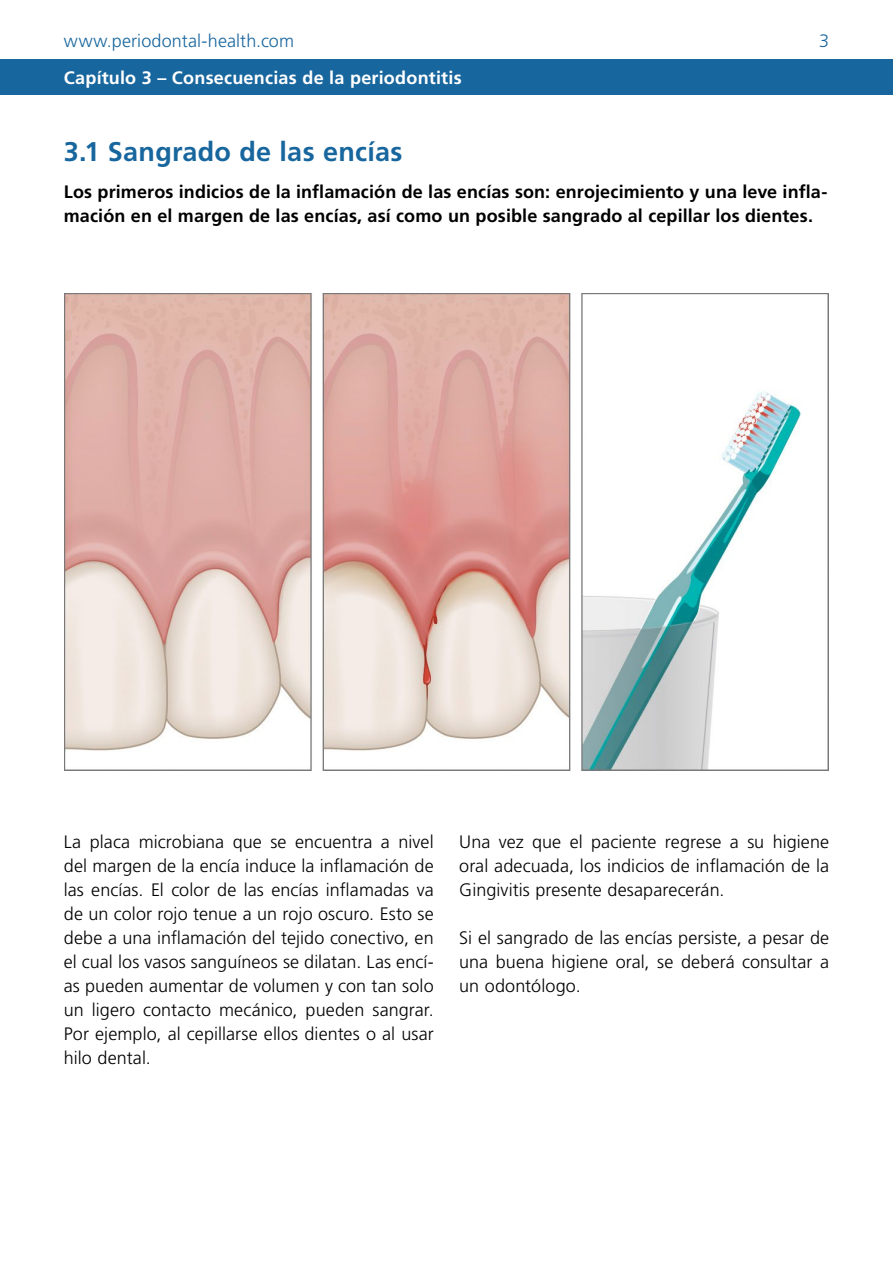
<style>
.page{position:relative;width:893px;height:1263px;background:#fff}
.page>*{position:absolute;margin:0;border:0;box-sizing:border-box;transform-origin:0 0}
.t1{font:700 27px "Frutiger";letter-spacing:.01em;color:#18669e}
.t2{font:300 18px/24px "Frutiger";letter-spacing:.005em;color:#000;text-align:justify}
.t3{font:700 18px/24px "Frutiger";letter-spacing:.01em;color:#000}
.t4{font:700 18px "Frutiger";letter-spacing:.015em;color:#fff}
.t5{font:300 18px "Frutiger";letter-spacing:.005em;color:#18669e}
</style>
<div class="page">
<div style="left:0;top:60px;width:893px;height:35px;background:#18669e"></div>
<img style="left:65px;top:293px;width:763px;height:478px">
<p class="t5" style="left:64px;top:30px;width:232px">www.periodontal-health.com</p>
<p class="t5" style="left:819px;top:30px;width:12px">3</p>
<p class="t4" style="left:64px;top:67px;width:399px">Capítulo 3 – Consecuencias de la periodontitis</p>
<h1 class="t1" style="left:64px;top:136px;width:340px">3.1 Sangrado de las encías</h1>
<p class="t3" style="left:64px;top:179px;width:765px">Los primeros indicios de la inflamación de las encías son: enrojecimiento y una leve infla&shy;mación en el margen de las encías, así como un posible sangrado al cepillar los dientes.</p>
<p class="t2" style="left:64px;top:829px;width:371px">La placa microbiana que se encuentra a nivel del margen de la encía induce la inflamación de las encías. El color de las encías inflamadas va de un color rojo tenue a un rojo oscuro. Esto se debe a una inflamación del tejido conectivo, en el cual los vasos sanguíneos se dilatan. Las encí&shy;as pueden aumentar de volumen y con tan solo un ligero contacto mecánico, pueden sangrar.<br>Por ejemplo, al cepillarse ellos dientes o al usar hilo dental.</p>
<p class="t2" style="left:459px;top:829px;width:371px">Una vez que el paciente regrese a su higiene oral adecuada, los indicios de inflamación de la Gingivitis presente desaparecerán.</p>
<p class="t2" style="left:459px;top:926px;width:371px">Si el sangrado de las encías persiste, a pesar de una buena higiene oral, se deberá consultar a un odontólogo.</p>
</div>
